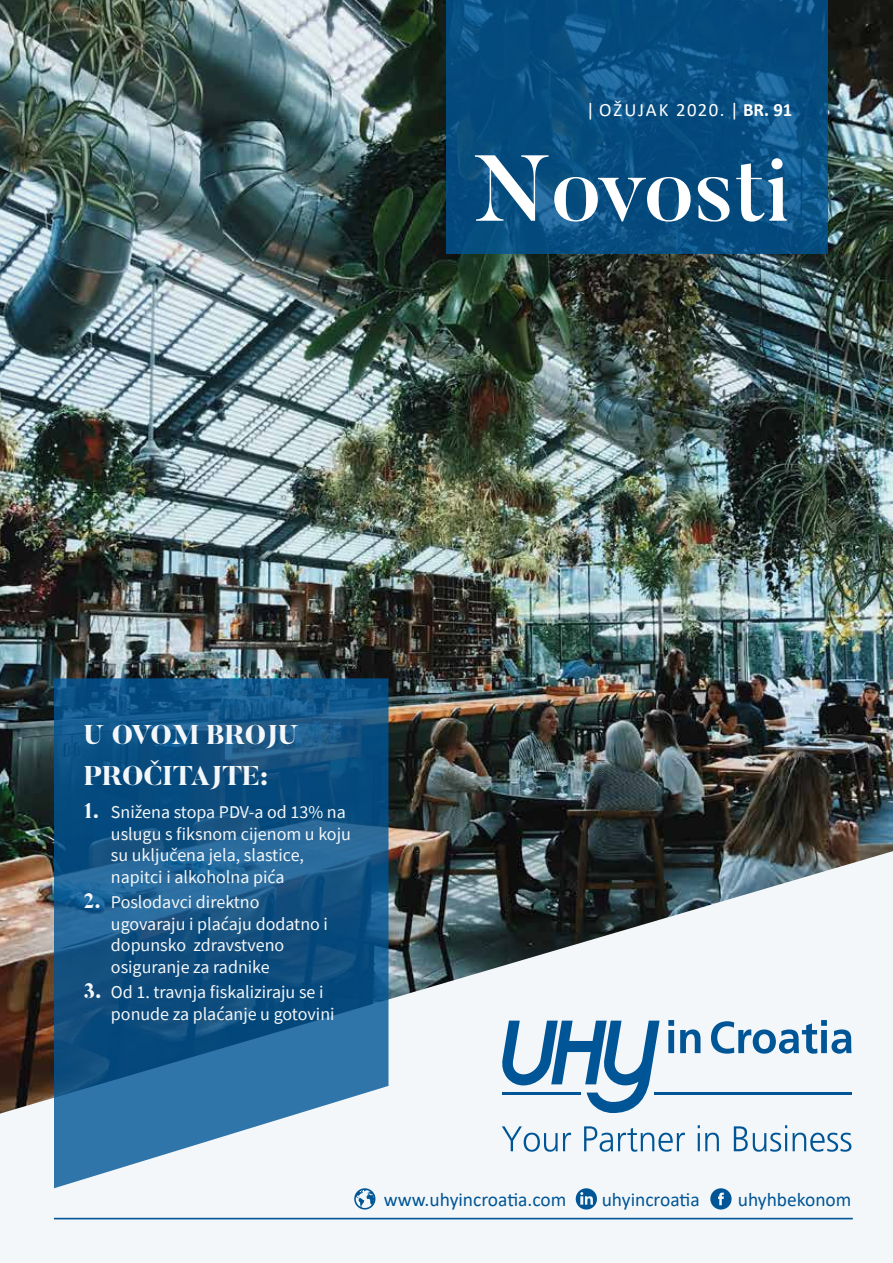
<style>
.page{position:relative;width:893px;height:1263px;background:#fff}
.page>*{position:absolute;margin:0;border:0;box-sizing:border-box;transform-origin:0 0}
.t1{font:500 92.85px "Butler";color:#fff}
.t2{font:800 27px/41px "Butler";color:#f4f7f9}
.t3{font:19.5px "Calibri";color:#005596}
.t4{font:18.75px "Calibri";letter-spacing:.095em;color:#fff}
.t5{font:18px/21.6px "Source Sans Pro";color:#f4f7f9}
.s1{font-weight:700}
.s2{font-family:"Butler";font-weight:800;font-size:21px}
</style>
<div class="page">
<div style="left:0;top:1113px;width:893px;height:150px;background:#f4f7f9"></div>
<img style="left:0;top:0;width:893px;height:1113px">
<svg style="left:54px;top:678px;width:334px;height:510px;background:#2d6997"></svg>
<svg style="left:710px;top:1188px;width:22px;height:21px"></svg>
<svg style="left:354px;top:1188px;width:21px;height:21px"></svg>
<hr style="left:54px;top:1218px;width:799px;height:1px;background:#005596">
<svg style="left:576px;top:1188px;width:21px;height:21px"></svg>
<svg style="left:446px;top:0;width:382px;height:253px;background:#084f82"></svg>
<hr style="left:654px;top:1092px;width:197px;height:3px;background:#005596">
<svg style="left:501px;top:1021px;width:158px;height:92px"></svg>
<svg style="left:668px;top:1020px;width:6px;height:33px"></svg>
<svg style="left:680px;top:1029px;width:20px;height:24px"></svg>
<svg style="left:711px;top:1020px;width:140px;height:34px"></svg>
<svg style="left:502px;top:1126px;width:69px;height:26px"></svg>
<svg style="left:584px;top:1126px;width:101px;height:26px"></svg>
<svg style="left:698px;top:1125px;width:21px;height:26px"></svg>
<svg style="left:734px;top:1125px;width:117px;height:27px"></svg>
<p class="t4" style="left:586px;top:97px;width:208px">| OŽUJAK 2020. | <span class="s1">BR. 91</span></p>
<h1 class="t1" style="left:474px;top:129px;width:318px">Novosti</h1>
<h2 class="t2" style="left:84px;top:714px;width:216px">U OVOM BROJU<br>PROČITAJTE:</h2>
<p class="t5" style="left:111px;top:801px;width:242px;text-indent:-27px"><span class="s2">1.</span> Snižena stopa PDV-a od 13% na uslugu s fiksnom cijenom u koju su uključena jela, slastice, napitci i alkoholna pića</p>
<p class="t5" style="left:111px;top:891px;width:219px;text-indent:-27px"><span class="s2">2.</span> Poslodavci direktno ugovaraju i plaćaju dodatno i dopunsko zdravstveno osiguranje za radnike</p>
<p class="t5" style="left:111px;top:981px;width:225px;text-indent:-27px"><span class="s2">3.</span> Od 1. travnja fiskaliziraju se i ponude za plaćanje u gotovini</p>
<p class="t3" style="left:384px;top:1186px;width:184px">www.uhyincroatia.com</p>
<p class="t3" style="left:602px;top:1186px;width:100px">uhyincroatia</p>
<p class="t3" style="left:738px;top:1186px;width:115px">uhyhbekonom</p>
</div>
